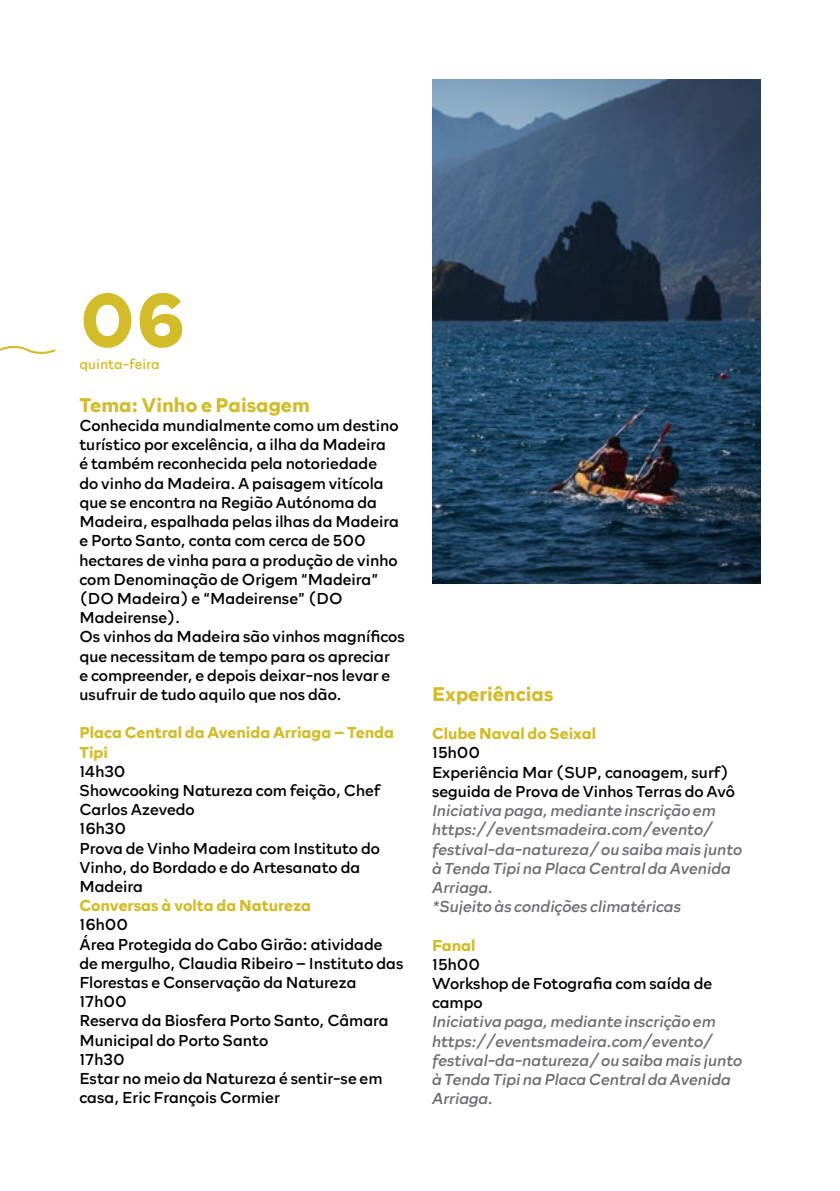
<style>
.page{position:relative;width:840px;height:1191px;background:#fff}
.page>*{position:absolute;margin:0;border:0;box-sizing:border-box;transform-origin:0 0}
.t1{font:700 76px "Rockford Sans";color:#d3bc2a}
.t2{font:700 20px "Rockford Sans";color:#d3bc2a}
.t3{font:16px/19.2px "Rockford Sans";color:#000}
.t4{font:italic 16px/19.2px "Rockford Sans";color:#6d6e71}
.t5{font:700 16px/19.2px "Rockford Sans";color:#d3bc2a}
.t6{font:14px "Rockford Sans";color:#d3bc2a}
</style>
<div class="page">
<svg style="left:0;top:346px;width:56px;height:8px"></svg>
<img style="left:432px;top:79px;width:328px;height:504px">
<h1 class="t1" style="left:79px;top:263px;width:106px">06</h1>
<p class="t6" style="left:79px;top:353px;width:82px">quinta-feira</p>
<p class="t2" style="left:79px;top:390px;width:232px">Tema: Vinho e Paisagem</p>
<p class="t3" style="left:79px;top:415px;width:327px">Conhecida mundialmente como um destino turístico por excelência, a ilha da Madeira<br>é também reconhecida pela notoriedade<br>do vinho da Madeira. A paisagem vitícola que se encontra na Região Autónoma da Madeira, espalhada pelas ilhas da Madeira e Porto Santo, conta com cerca de 500 hectares de vinha para a produção de vinho com Denominação de Origem “Madeira” (DO Madeira) e “Madeirense” (DO Madeirense).<br>Os vinhos da Madeira são vinhos magníficos que necessitam de tempo para os apreciar<br>e compreender, e depois deixar-nos levar e usufruir de tudo aquilo que nos dão.</p>
<p class="t5" style="left:79px;top:722px;width:316px">Placa Central da Avenida Arriaga – Tenda<br>Tipi</p>
<p class="t3" style="left:79px;top:760px;width:302px">14h30<br>Showcooking Natureza com feição, Chef<br>Carlos Azevedo<br>16h30<br>Prova de Vinho Madeira com Instituto do<br>Vinho, do Bordado e do Artesanato da<br>Madeira</p>
<p class="t5" style="left:79px;top:895px;width:233px">Conversas à volta da Natureza</p>
<p class="t3" style="left:79px;top:914px;width:325px">16h00<br>Área Protegida do Cabo Girão: atividade de mergulho, Claudia Ribeiro – Instituto das<br>Florestas e Conservação da Natureza<br>17h00<br>Reserva da Biosfera Porto Santo, Câmara<br>Municipal do Porto Santo<br>17h30<br>Estar no meio da Natureza é sentir-se em casa, Eric François Cormier</p>
<p class="t2" style="left:432px;top:679px;width:123px">Experiências</p>
<p class="t5" style="left:432px;top:723px;width:165px">Clube Naval do Seixal</p>
<p class="t3" style="left:432px;top:742px;width:304px">15h00<br>Experiência Mar (SUP, canoagem, surf) seguida de Prova de Vinhos Terras do Avô</p>
<p class="t4" style="left:432px;top:800px;width:311px">Iniciativa paga, mediante inscrição em https://eventsmadeira.com/evento/ festival-da-natureza/ ou saiba mais junto à Tenda Tipi na Placa Central da Avenida Arriaga.<br>*Sujeito às condições climatéricas</p>
<p class="t5" style="left:432px;top:934px;width:45px">Fanal</p>
<p class="t3" style="left:432px;top:953px;width:281px">15h00<br>Workshop de Fotografia com saída de campo</p>
<p class="t4" style="left:432px;top:1011px;width:311px">Iniciativa paga, mediante inscrição em https://eventsmadeira.com/evento/ festival-da-natureza/ ou saiba mais junto à Tenda Tipi na Placa Central da Avenida Arriaga.</p>
</div>
